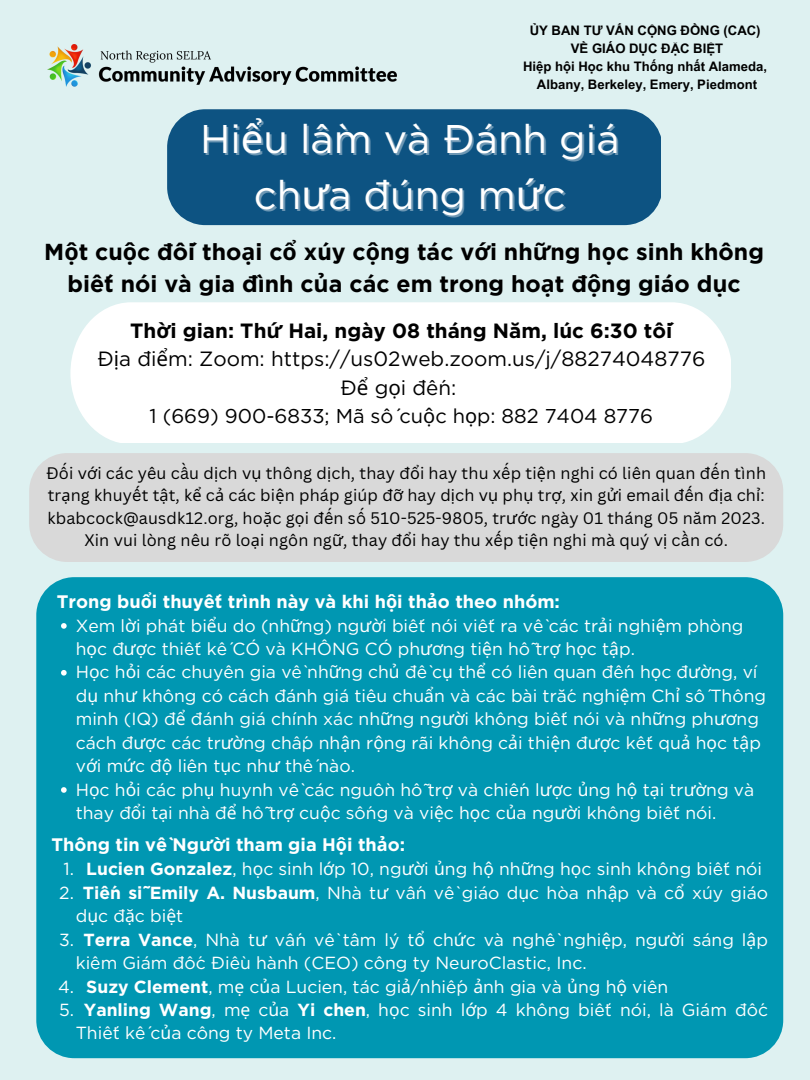
<style>
.page{position:relative;width:810px;height:1080px;background:#def1f1}
.page>*{position:absolute;margin:0;border:0;box-sizing:border-box;transform-origin:0 0}
.t1{font:40px/55.8px "Gotham";color:#fff;text-align:center}
.t2{font:700 23.12px/32.4px "Gotham";color:#000;text-align:center}
.t3{font:20.62px/28.6px "Gotham";color:#000;text-align:center}
.t4{font:20px "Gotham";color:#000}
.t5{font:700 18.12px "Gotham";color:#fff}
.t6{font:17.5px/23.4px "Gotham";color:#fff}
.t7{font:16.25px/22.5px "Canva Sans";letter-spacing:.01em;color:#000;text-align:center}
.t8{font:700 13.12px/18.2px "Arial Unicode MS";color:#000;text-align:center}
.s1{font-family:"Noto Sans"}
.s2{color:rgb(255 255 255/.4)}
.s3{font-weight:700}
.s4{font-family:"Noto Sans";font-weight:700}
</style>
<div class="page">
<img style="left:48px;top:44px;width:348px;height:43px">
<div style="left:167px;top:109px;width:494px;height:116px;background:#0d5382"></div>
<div style="left:36px;top:577px;width:747px;height:481px;background:#0097b2;border-radius:38px"></div>
<div style="left:29px;top:453px;width:754px;height:109px;background:#d9d9d9;border-radius:38px"></div>
<div style="left:70px;top:302px;width:661px;height:141px;background:#fff"></div>
<svg style="left:61px;top:623px;width:6px;height:6px"></svg>
<svg style="left:61px;top:670px;width:6px;height:6px"></svg>
<svg style="left:61px;top:787px;width:6px;height:6px"></svg>
<p class="t8" style="left:523px;top:20px;width:245px">ỦY BAN TƯ VẤN CỘNG ĐỒNG (CAC)<br>VỀ GIÁO DỤC ĐẶC BIỆT<br>Hiệp hội Học khu Thống nhất Alameda,<br>Albany, Berkeley, Emery, Piedmont</p>
<h1 class="t1" style="left:200px;top:111px;width:421px">Hi<span class="s1">ể</span>u l<span class="s2">ầầm</span> và Đánh giá ch<span class="s1">ư</span>a đúng m<span class="s1">ứ</span>c</h1>
<h2 class="t2" style="left:44px;top:235px;width:721px">M<span class="s1">ộ</span>t cu<span class="s1">ộ</span>c đối tho<span class="s1">ạ</span>i c<span class="s1">ổ</span> xúy c<span class="s1">ộ</span>ng tác v<span class="s1">ớ</span>i nh<span class="s1">ữ</span>ng h<span class="s1">ọ</span>c sinh không biết nói và gia đình c<span class="s1">ủ</span>a các em trong ho<span class="s1">ạ</span>t đ<span class="s1">ộ</span>ng giáo d<span class="s1">ụ</span>c</h2>
<p class="t3" style="left:97px;top:316px;width:610px"><span class="s3">Th</span><span class="s4">ờ</span><span class="s3">i gian: Th</span><span class="s4">ứ</span> <span class="s3">Hai, ngày 08 tháng Năm, lúc 6:30 tối<br></span>Đ<span class="s1">ị</span>a đi<span class="s1">ể</span>m: Zoom: https://us02web.zoom.us/j/88274048776<br>Đ<span class="s1">ể</span> g<span class="s1">ọ</span>i đến:</p>
<p class="t4" style="left:150px;top:404px;width:505px">1 (669) 900-6833; Mã số cu<span class="s1">ộ</span>c h<span class="s1">ọ</span>p: 882 7404 8776</p>
<p class="t7" style="left:46px;top:461px;width:721px">Đối v<span class="s1">ớ</span>i các yêu cầu d<span class="s1">ị</span>ch v<span class="s1">ụ</span> thông d<span class="s1">ị</span>ch, thay đ<span class="s1">ổ</span>i hay thu xếp ti<span class="s1">ệ</span>n nghi có liên quan đến tình tr<span class="s1">ạ</span>ng khuyết t<span class="s1">ậ</span>t, k<span class="s1">ể</span> c<span class="s1">ả</span> các bi<span class="s1">ệ</span>n pháp giúp đ<span class="s1">ỡ</span> hay d<span class="s1">ị</span>ch v<span class="s1">ụ</span> ph<span class="s1">ụ</span> tr<span class="s1">ợ</span>, xin g<span class="s1">ử</span>i email đến đ<span class="s1">ị</span>a ch<span class="s1">ỉ</span>: kbabcock@ausdk12.org, ho<span class="s1">ặ</span>c g<span class="s1">ọ</span>i đến số 510-525-9805, tr<span class="s1">ướ</span>c ngày 01 tháng 05 năm 2023.<br>Xin vui lòng nêu rõ lo<span class="s1">ạ</span>i ngôn ng<span class="s1">ữ</span>, thay đ<span class="s1">ổ</span>i hay thu xếp ti<span class="s1">ệ</span>n nghi mà quý v<span class="s1">ị</span> cần có.</p>
<p class="t5" style="left:57px;top:590px;width:505px">Trong bu<span class="s1">ổ</span>i thuyết trình này và khi h<span class="s1">ộ</span>i th<span class="s1">ả</span>o theo nhóm:</p>
<p class="t6" style="left:76px;top:614px;width:692px">Xem l<span class="s1">ờ</span>i phát bi<span class="s1">ể</span>u do (nh<span class="s1">ữ</span>ng) ng<span class="s1">ườ</span>i biết nói viết ra về các tr<span class="s1">ả</span>i nghi<span class="s1">ệ</span>m phòng h<span class="s1">ọ</span>c đ<span class="s1">ượ</span>c thiết kế CÓ và KHÔNG CÓ ph<span class="s1">ươ</span>ng ti<span class="s1">ệ</span>n hỗ tr<span class="s1">ợ</span> h<span class="s1">ọ</span>c t<span class="s1">ậ</span>p.<br>H<span class="s1">ọ</span>c h<span class="s1">ỏ</span>i các chuyên gia về nh<span class="s1">ữ</span>ng ch<span class="s1">ủ</span> đề c<span class="s1">ụ</span> th<span class="s1">ể</span> có liên quan đến h<span class="s1">ọ</span>c đ<span class="s1">ườ</span>ng, ví d<span class="s1">ụ</span> nh<span class="s1">ư</span> không có cách đánh giá tiêu chu<span class="s1">ẩ</span>n và các bài trắc nghi<span class="s1">ệ</span>m Ch<span class="s1">ỉ</span> số Thông minh (IQ) đ<span class="s1">ể</span> đánh giá chính xác nh<span class="s1">ữ</span>ng ng<span class="s1">ườ</span>i không biết nói và nh<span class="s1">ữ</span>ng ph<span class="s1">ươ</span>ng cách đ<span class="s1">ượ</span>c các tr<span class="s1">ườ</span>ng chấp nh<span class="s1">ậ</span>n r<span class="s1">ộ</span>ng rãi không c<span class="s1">ả</span>i thi<span class="s1">ệ</span>n đ<span class="s1">ượ</span>c kết qu<span class="s1">ả</span> h<span class="s1">ọ</span>c t<span class="s1">ậ</span>p v<span class="s1">ớ</span>i m<span class="s1">ứ</span>c đ<span class="s1">ộ</span> liên t<span class="s1">ụ</span>c nh<span class="s1">ư</span> thế nào.<br>H<span class="s1">ọ</span>c h<span class="s1">ỏ</span>i các ph<span class="s1">ụ</span> huynh về các nguồn hỗ tr<span class="s1">ợ</span> và chiến l<span class="s1">ượ</span>c <span class="s1">ủ</span>ng h<span class="s1">ộ</span> t<span class="s1">ạ</span>i tr<span class="s1">ườ</span>ng và thay đ<span class="s1">ổ</span>i t<span class="s1">ạ</span>i nhà đ<span class="s1">ể</span> hỗ tr<span class="s1">ợ</span> cu<span class="s1">ộ</span>c sống và vi<span class="s1">ệ</span>c h<span class="s1">ọ</span>c c<span class="s1">ủ</span>a ng<span class="s1">ườ</span>i không biết nói.</p>
<p class="t5" style="left:51px;top:834px;width:355px">Thông tin về Ng<span class="s1">ườ</span>i tham gia H<span class="s1">ộ</span>i th<span class="s1">ả</span>o:</p>
<p class="t6" style="left:59px;top:857px;width:16px">1.<br>2.</p>
<p class="t6" style="left:59px;top:928px;width:16px">3.</p>
<p class="t6" style="left:58px;top:975px;width:18px">4.<br>5.</p>
<p class="t6" style="left:86px;top:857px;width:677px"><span class="s3">Lucien Gonzalez</span>, h<span class="s1">ọ</span>c sinh l<span class="s1">ớ</span>p 10, ng<span class="s1">ườ</span>i <span class="s1">ủ</span>ng h<span class="s1">ộ</span> nh<span class="s1">ữ</span>ng h<span class="s1">ọ</span>c sinh không biết nói</p>
<p class="t6" style="left:83px;top:881px;width:687px"><span class="s3">Tiến sĩ Emily A. Nusbaum</span>, Nhà t<span class="s1">ư</span> vấn về giáo d<span class="s1">ụ</span>c hòa nh<span class="s1">ậ</span>p và c<span class="s1">ổ</span> xúy giáo</p>
<p class="t6" style="left:76px;top:904px;width:109px">d<span class="s1">ụ</span>c đ<span class="s1">ặ</span>c bi<span class="s1">ệ</span>t</p>
<p class="t6" style="left:83px;top:928px;width:686px"><span class="s3">Terra Vance</span>, Nhà t<span class="s1">ư</span> vấn về tâm lý t<span class="s1">ổ</span> ch<span class="s1">ứ</span>c và nghề nghi<span class="s1">ệ</span>p, ng<span class="s1">ườ</span>i sáng l<span class="s1">ậ</span>p</p>
<p class="t6" style="left:76px;top:951px;width:512px">kiêm Giám đốc Điều hành (CEO) công ty NeuroClastic, Inc.</p>
<p class="t6" style="left:86px;top:975px;width:584px"><span class="s3">Suzy Clement</span>, m<span class="s1">ẹ</span> c<span class="s1">ủ</span>a Lucien, tác gi<span class="s1">ả</span>/nhiếp <span class="s1">ả</span>nh gia và <span class="s1">ủ</span>ng h<span class="s1">ộ</span> viên</p>
<p class="t6" style="left:84px;top:998px;width:686px"><span class="s3">Yanling Wang</span>, m<span class="s1">ẹ</span> c<span class="s1">ủ</span>a <span class="s3">Yi chen</span>, h<span class="s1">ọ</span>c sinh l<span class="s1">ớ</span>p 4 không biết nói, là Giám đốc</p>
<p class="t6" style="left:76px;top:1021px;width:262px">Thiết kế c<span class="s1">ủ</span>a công ty Meta Inc.</p>
</div>
